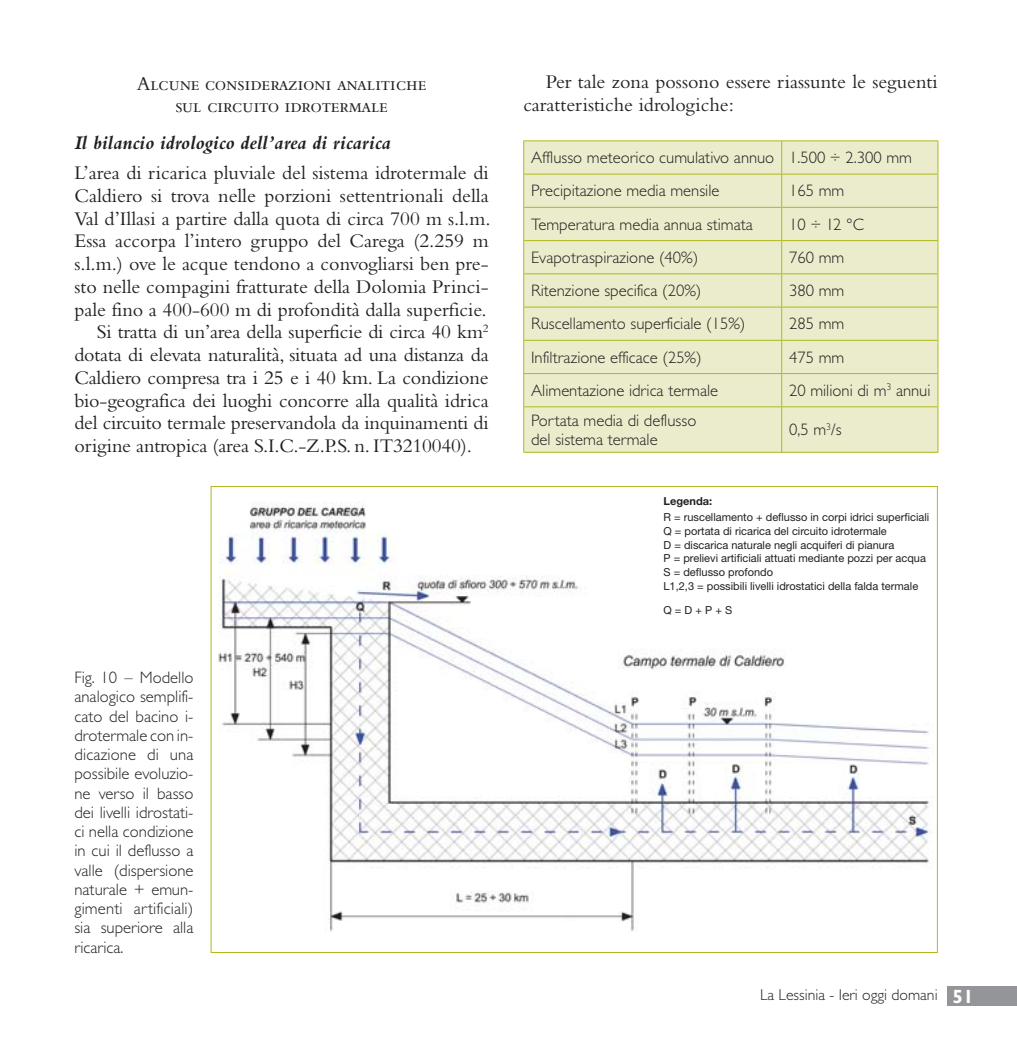
<style>
.page{position:relative;width:1017px;height:1042px;background:#fff}
.page>*{position:absolute;margin:0;border:0;box-sizing:border-box;transform-origin:0 0}
.t1{font:20.12px/22.8px "Bembo Std";color:#231f20}
.t2{font:20.12px/22.8px "Bembo SC";letter-spacing:-.02em;color:#231f20;text-align:center}
.t3{font:italic 700 20.12px "Bembo Std";color:#231f20}
.t4{font:300 16.62px/19.2px "Gill Sans Std";color:#231f20}
.t5{font:300 15.75px "Gill Sans Std";color:#231f20}
.t6{font:11.03px/13.7px "Helvetica Neue LT Std";color:#231f20}
.t7{font:700 11.03px "Helvetica Neue LT Std";color:#231f20}
.s1{font-weight:700;font-size:19.25px;color:#fff}
</style>
<div class="page">
<div style="left:947px;top:986px;width:70px;height:20px;background:#939598"></div>
<div style="left:524px;top:141px;width:414px;height:311px;background:#eaeccc"></div>
<hr style="left:523px;top:140px;width:259px;height:1px;background:#b0b91d">
<hr style="left:523px;top:141px;width:1px;height:33px;background:#b0b91d">
<hr style="left:782px;top:140px;width:156px;height:1px;background:#b0b91d">
<hr style="left:781px;top:141px;width:1px;height:33px;background:#b0b91d">
<hr style="left:938px;top:141px;width:1px;height:33px;background:#b0b91d">
<hr style="left:523px;top:174px;width:259px;height:1px;background:#b0b91d">
<hr style="left:523px;top:174px;width:1px;height:33px;background:#b0b91d">
<hr style="left:782px;top:174px;width:156px;height:1px;background:#b0b91d">
<hr style="left:781px;top:174px;width:1px;height:33px;background:#b0b91d">
<hr style="left:938px;top:174px;width:1px;height:33px;background:#b0b91d">
<hr style="left:523px;top:207px;width:259px;height:1px;background:#b0b91d">
<hr style="left:523px;top:208px;width:1px;height:32px;background:#b0b91d">
<hr style="left:782px;top:207px;width:156px;height:1px;background:#b0b91d">
<hr style="left:781px;top:208px;width:1px;height:32px;background:#b0b91d">
<hr style="left:938px;top:208px;width:1px;height:32px;background:#b0b91d">
<hr style="left:523px;top:240px;width:259px;height:1px;background:#b0b91d">
<hr style="left:523px;top:241px;width:1px;height:32px;background:#b0b91d">
<hr style="left:782px;top:240px;width:156px;height:1px;background:#b0b91d">
<hr style="left:781px;top:241px;width:1px;height:32px;background:#b0b91d">
<hr style="left:938px;top:241px;width:1px;height:32px;background:#b0b91d">
<hr style="left:523px;top:273px;width:259px;height:1px;background:#b0b91d">
<hr style="left:523px;top:274px;width:1px;height:33px;background:#b0b91d">
<hr style="left:782px;top:273px;width:156px;height:1px;background:#b0b91d">
<hr style="left:781px;top:274px;width:1px;height:33px;background:#b0b91d">
<hr style="left:938px;top:274px;width:1px;height:33px;background:#b0b91d">
<hr style="left:523px;top:307px;width:259px;height:1px;background:#b0b91d">
<hr style="left:523px;top:307px;width:1px;height:33px;background:#b0b91d">
<hr style="left:782px;top:307px;width:156px;height:1px;background:#b0b91d">
<hr style="left:781px;top:307px;width:1px;height:33px;background:#b0b91d">
<hr style="left:938px;top:307px;width:1px;height:33px;background:#b0b91d">
<hr style="left:523px;top:340px;width:259px;height:1px;background:#b0b91d">
<hr style="left:523px;top:341px;width:1px;height:32px;background:#b0b91d">
<hr style="left:782px;top:340px;width:156px;height:1px;background:#b0b91d">
<hr style="left:781px;top:341px;width:1px;height:32px;background:#b0b91d">
<hr style="left:938px;top:341px;width:1px;height:32px;background:#b0b91d">
<hr style="left:523px;top:373px;width:259px;height:1px;background:#b0b91d">
<hr style="left:523px;top:374px;width:1px;height:32px;background:#b0b91d">
<hr style="left:782px;top:373px;width:156px;height:1px;background:#b0b91d">
<hr style="left:781px;top:374px;width:1px;height:32px;background:#b0b91d">
<hr style="left:938px;top:374px;width:1px;height:32px;background:#b0b91d">
<hr style="left:523px;top:406px;width:259px;height:1px;background:#b0b91d">
<hr style="left:523px;top:407px;width:1px;height:45px;background:#b0b91d">
<hr style="left:782px;top:406px;width:156px;height:1px;background:#b0b91d">
<hr style="left:781px;top:407px;width:1px;height:45px;background:#b0b91d">
<hr style="left:938px;top:407px;width:1px;height:45px;background:#b0b91d">
<hr style="left:523px;top:452px;width:415px;height:1px;background:#b0b91d">
<img style="left:218px;top:502px;width:711px;height:430px">
<p class="t2" style="left:137px;top:74px;width:291px">Alcune considerazioni analitiche sul circuito idrotermale</p>
<p class="t3" style="left:74px;top:136px;width:318px">Il bilancio idrologico dell’area di ricarica</p>
<p class="t1" style="left:74px;top:163px;width:416px">L’area di ricarica pluviale del sistema idrotermale di</p>
<p class="t1" style="left:74px;top:186px;width:416px">Caldiero si trova nelle porzioni settentrionali della</p>
<p class="t1" style="left:74px;top:209px;width:418px">Val d’Illasi a partire dalla quota di circa 700 m s.l.m.</p>
<p class="t1" style="left:74px;top:232px;width:413px">Essa accorpa l’intero gruppo del Carega (2.259 m</p>
<p class="t1" style="left:74px;top:254px;width:416px">s.l.m.) ove le acque tendono a convogliarsi ben pre-</p>
<p class="t1" style="left:74px;top:277px;width:416px">sto nelle compagini fratturate della Dolomia Princi-</p>
<p class="t1" style="left:74px;top:300px;width:414px">pale fino a 400-600 m di profondità dalla superficie.</p>
<p class="t1" style="left:97px;top:323px;width:393px">Si tratta di un’area della superficie di circa 40 km<sup>2</sup></p>
<p class="t1" style="left:74px;top:345px;width:416px">dotata di elevata naturalità, situata ad una distanza da</p>
<p class="t1" style="left:74px;top:368px;width:416px">Caldiero compresa tra i 25 e i 40 km. La condizione</p>
<p class="t1" style="left:74px;top:391px;width:416px">bio-geografica dei luoghi concorre alla qualità idrica</p>
<p class="t1" style="left:74px;top:414px;width:416px">del circuito termale preservandola da inquinamenti di</p>
<p class="t1" style="left:74px;top:436px;width:399px">origine antropica (area S.I.C.-Z.P.S. n. IT3210040).</p>
<p class="t4" style="left:74px;top:669px;width:121px;text-align:justify">Fig. 10 – Modello analogico semplifi&shy;cato del bacino i&shy;drotermale con in&shy;dicazione di una possibile evoluzio&shy;ne verso il basso dei livelli idrostati&shy;ci nella condizione in cui il deflusso a valle (dispersione naturale + emun&shy;gimenti artificiali) sia superiore alla ricarica.</p>
<p class="t1" style="left:523px;top:72px;width:416px;text-indent:22px">Per tale zona possono essere riassunte le seguenti caratteristiche idrologiche:</p>
<p class="t4" style="left:531px;top:143px;width:382px;line-height:33.2px">Afflusso meteorico cumulativo annuo 1.500 ÷ 2.300 mm<br>Precipitazione media mensile</p>
<p class="t4" style="left:789px;top:183px;width:57px">165 mm</p>
<p class="t4" style="left:531px;top:216px;width:223px">Temperatura media annua stimata</p>
<p class="t4" style="left:789px;top:216px;width:76px">10 ÷ 12 °C</p>
<p class="t4" style="left:531px;top:249px;width:169px">Evapotraspirazione (40%)</p>
<p class="t4" style="left:789px;top:249px;width:57px">760 mm</p>
<p class="t4" style="left:531px;top:283px;width:172px">Ritenzione specifica (20%)</p>
<p class="t4" style="left:789px;top:283px;width:57px">380 mm</p>
<p class="t4" style="left:531px;top:316px;width:216px">Ruscellamento superficiale (15%)</p>
<p class="t4" style="left:789px;top:316px;width:57px">285 mm</p>
<p class="t4" style="left:531px;top:349px;width:172px">Infiltrazione efficace (25%)</p>
<p class="t4" style="left:789px;top:349px;width:57px">475 mm</p>
<p class="t4" style="left:531px;top:382px;width:189px">Alimentazione idrica termale</p>
<p class="t4" style="left:789px;top:382px;width:143px">20 milioni di m<sup>3</sup> annui</p>
<p class="t4" style="left:531px;top:412px;width:167px">Portata media di deflusso del sistema termale</p>
<p class="t4" style="left:789px;top:422px;width:54px">0,5 m<sup>3</sup>/s</p>
<p class="t7" style="left:663px;top:497px;width:50px">Legenda:</p>
<p class="t6" style="left:663px;top:511px;width:267px">R = ruscellamento + deflusso in corpi idrici superficiali Q = portata di ricarica del circuito idrotermale<br>D = discarica naturale negli acquiferi di pianura<br>P = prelievi artificiali attuati mediante pozzi per acqua S = deflusso profondo<br>L1,2,3 = possibili livelli idrostatici della falda termale</p>
<p class="t6" style="left:663px;top:604px;width:70px">Q = D + P + S</p>
<p class="t5" style="left:760px;top:989px;width:215px">La Lessinia - Ieri oggi domani <span class="s1">51</span></p>
</div>
